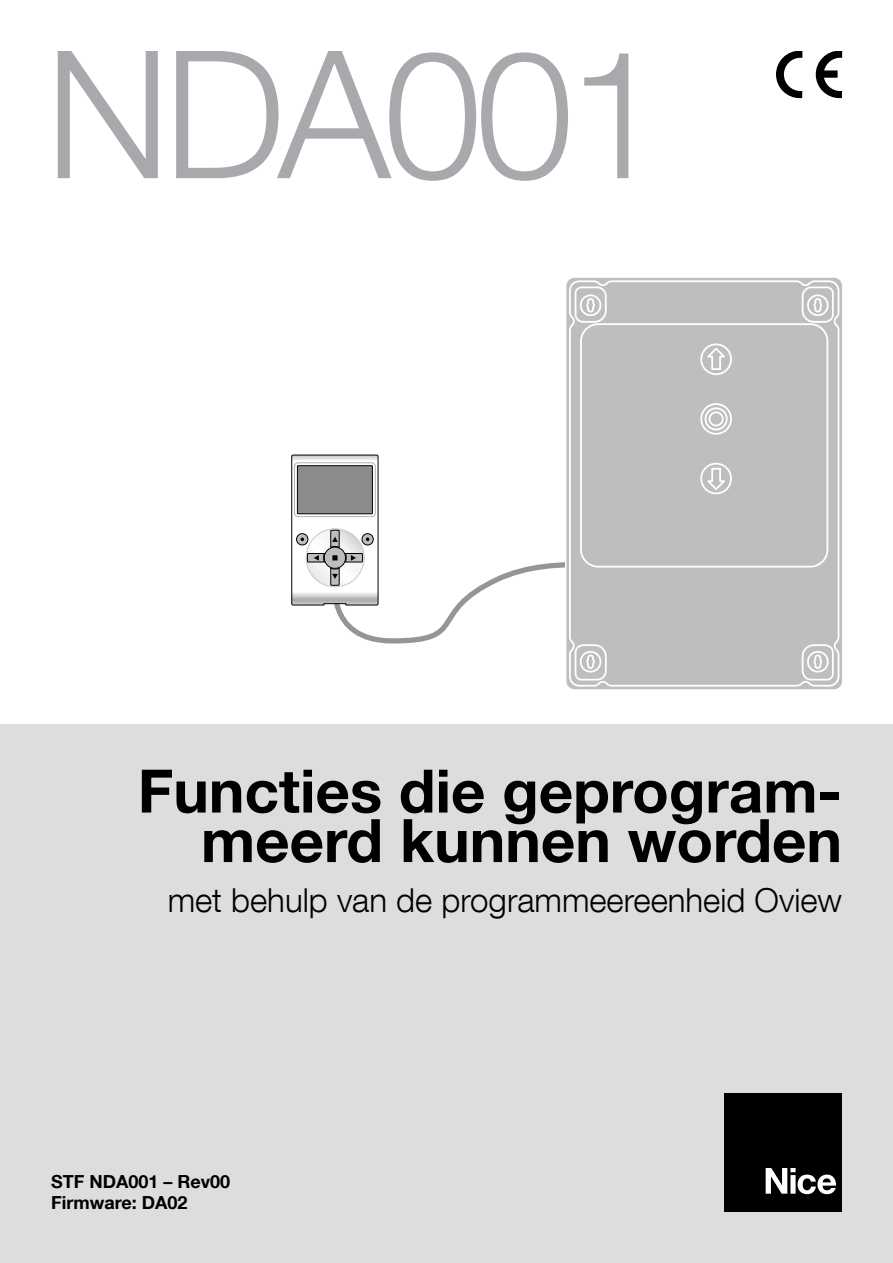
<style>
.page{position:relative;width:893px;height:1263px;background:#fff}
.page>*{position:absolute;margin:0;border:0;box-sizing:border-box;transform-origin:0 0}
.t1{font:300 178.05px "Helvetica Neue LT Com";letter-spacing:-.04em;color:#a7a9ac}
.t2{font:700 60px/49.5px "Helvetica Neue LT Com";color:#000;text-align:right}
.t3{font:300 33px "Helvetica Neue LT Com";color:#000}
.t4{font:700 18px/21.6px "Helvetica Neue LT Com";color:#000}
</style>
<div class="page">
<div style="left:0;top:724px;width:893px;height:539px;background:#dcddde"></div>
<div style="left:724px;top:1093px;width:118px;height:119px;background:#000"></div>
<svg style="left:766px;top:1168px;width:70px;height:26px"></svg>
<svg style="left:776px;top:51px;width:26px;height:47px"></svg>
<svg style="left:816px;top:51px;width:26px;height:47px"></svg>
<svg style="left:568px;top:278px;width:272px;height:411px"></svg>
<svg style="left:291px;top:455px;width:273px;height:188px"></svg>
<h1 class="t1" style="left:45px;top:6px;width:622px">NDA001</h1>
<p class="t2" style="left:138px;top:765px;width:706px">Functies die geprogram&shy;meerd kunnen worden</p>
<p class="t3" style="left:168px;top:880px;width:676px">met behulp van de programmeereenheid Oview</p>
<p class="t4" style="left:51px;top:1170px;width:181px">STF NDA001 – Rev00<br>Firmware: DA02</p>
</div>
